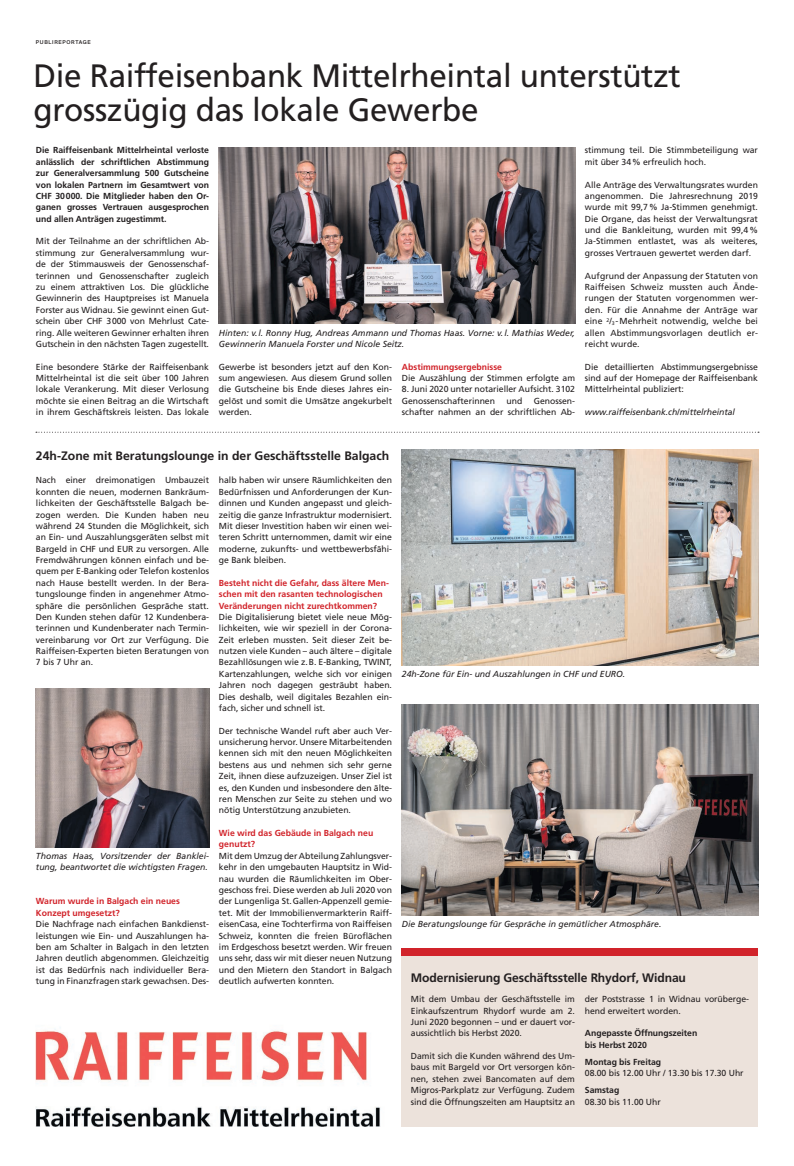
<style>
.page{position:relative;width:794px;height:1166px;background:#fff}
.page>*{position:absolute;margin:0;border:0;box-sizing:border-box;transform-origin:0 0}
.t1{font:32.38px/34.1px "Frutiger LT Std";letter-spacing:-.01em;color:#231f20}
.t2{font:700 12.25px "Frutiger LT Std";color:#231f20}
.t3{font:8.75px/11.4px "Frutiger LT Std";letter-spacing:-.005em;color:#231f20;text-align:justify}
.t4{font:italic 8.75px/11.4px "Frutiger LT Std";color:#231f20}
.t5{font:700 8.75px/11.4px "Frutiger LT Std";letter-spacing:-.005em;color:#231f20;text-align:justify}
.t6{font:700 8.75px/11.4px "Frutiger LT Std";color:#d1232a}
.t7{font:500 5.25px "Suisse Intl";letter-spacing:.13em;color:#231f20}
.s1{font-size:5.25px}
</style>
<div class="page">
<div style="left:402px;top:948px;width:356px;height:178px;background:#ece2db"></div>
<div style="left:402px;top:948px;width:356px;height:7px;background:#d1232a"></div>
<img style="left:219px;top:147px;width:356px;height:176px">
<img style="left:402px;top:705px;width:356px;height:211px">
<img style="left:402px;top:449px;width:356px;height:216px">
<img style="left:36px;top:1027px;width:345px;height:99px">
<svg style="left:36px;top:432px;width:723px;height:1px"></svg>
<img style="left:36px;top:688px;width:173px;height:159px">
<p class="t7" style="left:36px;top:39px;width:56px">PUBLIREPORTAGE</p>
<h1 class="t1" style="left:33px;top:59px;width:649px">Die Raiffeisenbank Mittelrheintal unterstützt grosszügig das lokale Gewerbe</h1>
<p class="t5" style="left:36px;top:145px;width:175px">Die Raiffeisenbank Mittelrheintal verloste anlässlich der schriftlichen Abstimmung zur Generalversammlung 500 Gutscheine von lokalen Partnern im Gesamtwert von CHF 30000. Die Mitglieder haben den Or&shy;ganen grosses Vertrauen ausgesprochen und allen Anträgen zugestimmt.</p>
<p class="t3" style="left:36px;top:236px;width:175px">Mit der Teilnahme an der schriftlichen Ab&shy;stimmung zur Generalversammlung wur&shy;de der Stimmausweis der Genossenschaf&shy;terinnen und Genossenschafter zugleich zu einem attraktiven Los. Die glückliche Gewinnerin des Hauptpreises ist Manuela Forster aus Widnau. Sie gewinnt einen Gut&shy;schein über CHF 3000 von Mehrlust Cate&shy;ring. Alle weiteren Gewinner erhalten ihren Gutschein in den nächsten Tagen zugestellt.</p>
<p class="t3" style="left:36px;top:361px;width:175px">Eine besondere Stärke der Raiffeisenbank Mittelrheintal ist die seit über 100 Jahren lokale Verankerung. Mit dieser Verlosung möchte sie einen Beitrag an die Wirtschaft in ihrem Geschäftskreis leisten. Das lokale</p>
<p class="t4" style="left:219px;top:327px;width:357px">Hinten: v.l. Ronny Hug, Andreas Ammann und Thomas Haas. Vorne: v.l. Mathias Weder,<br>Gewinnerin Manuela Forster und Nicole Seitz.</p>
<p class="t3" style="left:219px;top:361px;width:175px">Gewerbe ist besonders jetzt auf den Kon&shy;sum angewiesen. Aus diesem Grund sollen die Gutscheine bis Ende dieses Jahres ein&shy;gelöst und somit die Umsätze angekurbelt werden.</p>
<p class="t6" style="left:402px;top:361px;width:102px">Abstimmungsergebnisse</p>
<p class="t3" style="left:402px;top:372px;width:175px">Die Auszählung der Stimmen erfolgte am</p>
<p class="t3" style="left:402px;top:384px;width:175px">8. Juni 2020 unter notarieller Aufsicht. 3102<br>Genossenschafterinnen</p>
<p class="t3" style="left:506px;top:395px;width:17px">und</p>
<p class="t3" style="left:402px;top:395px;width:174px;text-align:right">Genossen-<br>schafter nahmen an der schriftlichen Ab-</p>
<p class="t3" style="left:585px;top:145px;width:175px">stimmung teil. Die Stimmbeteiligung war mit über 34% erfreulich hoch.</p>
<p class="t3" style="left:585px;top:179px;width:175px">Alle Anträge des Verwaltungsrates wurden angenommen. Die Jahresrechnung 2019 wurde mit 99,7% Ja-Stimmen genehmigt.<br>Die Organe, das heisst der Verwaltungsrat und die Bankleitung, wurden mit 99,4% Ja-Stimmen entlastet, was als weiteres, grosses Vertrauen gewertet werden darf.</p>
<p class="t3" style="left:585px;top:270px;width:175px">Aufgrund der Anpassung der Statuten von Raiffeisen Schweiz mussten auch Ände&shy;rungen der Statuten vorgenommen wer&shy;den. Für die Annahme der Anträge war eine <sup>2</sup>/<span class="s1">3</span> -Mehrheit notwendig, welche bei allen Abstimmungsvorlagen deutlich er&shy;reicht wurde.</p>
<p class="t3" style="left:585px;top:361px;width:175px">Die detaillierten Abstimmungsergebnisse sind auf der Homepage der Raiffeisenbank Mittelrheintal publiziert:</p>
<p class="t4" style="left:585px;top:406px;width:151px">www.raiffeisenbank.ch/mittelrheintal</p>
<h2 class="t2" style="left:36px;top:448px;width:355px">24h-Zone mit Beratungslounge in der Geschäftsstelle Balgach</h2>
<p class="t3" style="left:36px;top:475px;width:175px">Nach einer dreimonatigen Umbauzeit konnten die neuen, modernen Bankräum&shy;lichkeiten der Geschäftsstelle Balgach be&shy;zogen werden. Die Kunden haben neu während 24 Stunden die Möglichkeit, sich an Ein- und Auszahlungsgeräten selbst mit Bargeld in CHF und EUR zu versorgen. Alle Fremdwährungen können einfach und be&shy;quem per E-Banking oder Telefon kostenlos nach Hause bestellt werden. In der Bera&shy;tungslounge finden in angenehmer Atmo&shy;sphäre die persönlichen Gespräche statt.<br>Den Kunden stehen dafür 12 Kundenbera&shy;terinnen und Kundenberater nach Termin&shy;vereinbarung vor Ort zur Verfügung. Die Raiffeisen-Experten bieten Beratungen von 7 bis 7 Uhr an.</p>
<p class="t4" style="left:36px;top:850px;width:174px">Thomas Haas, Vorsitzender der Banklei&shy;tung, beantwortet die wichtigsten Fragen.</p>
<p class="t6" style="left:36px;top:896px;width:145px">Warum wurde in Balgach ein neues<br>Konzept umgesetzt?</p>
<p class="t3" style="left:36px;top:918px;width:175px">Die Nachfrage nach einfachen Bankdienst&shy;leistungen wie Ein- und Auszahlungen ha&shy;ben am Schalter in Balgach in den letzten Jahren deutlich abgenommen. Gleichzeitig ist das Bedürfnis nach individueller Bera&shy;tung in Finanzfragen stark gewachsen. Des-</p>
<p class="t3" style="left:219px;top:475px;width:175px">halb haben wir unsere Räumlichkeiten den Bedürfnissen und Anforderungen der Kun&shy;dinnen und Kunden angepasst und gleich&shy;zeitig die ganze Infrastruktur modernisiert.<br>Mit dieser Investition haben wir einen wei&shy;teren Schritt unternommen, damit wir eine moderne, zukunfts- und wettbewerbsfähi&shy;ge Bank bleiben.</p>
<p class="t6" style="left:219px;top:577px;width:171px">Besteht nicht die Gefahr, dass ältere Men&shy;schen mit den rasanten technologischen<br>Veränderungen nicht zurechtkommen?</p>
<p class="t3" style="left:219px;top:611px;width:175px">Die Digitalisierung bietet viele neue Mög&shy;lichkeiten, wie wir speziell in der Corona-Zeit erleben mussten. Seit dieser Zeit be&shy;nutzen viele Kunden – auch ältere – digitale Bezahllösungen wie z.B. E-Banking, TWINT, Kartenzahlungen, welche sich vor einigen Jahren noch dagegen gesträubt haben.<br>Dies deshalb, weil digitales Bezahlen ein&shy;fach, sicher und schnell ist.</p>
<p class="t3" style="left:219px;top:725px;width:175px">Der technische Wandel ruft aber auch Ver&shy;unsicherung hervor. Unsere Mitarbeitenden kennen sich mit den neuen Möglichkeiten bestens aus und nehmen sich sehr gerne Zeit, ihnen diese aufzuzeigen. Unser Ziel ist es, den Kunden und insbesondere den älte&shy;ren Menschen zur Seite zu stehen und wo nötig Unterstützung anzubieten.</p>
<p class="t6" style="left:219px;top:827px;width:156px">Wie wird das Gebäude in Balgach neu genutzt?</p>
<p class="t3" style="left:219px;top:850px;width:175px">Mit dem Umzug der Abteilung Zahlungsver&shy;kehr in den umgebauten Hauptsitz in Wid&shy;nau wurden die Räumlichkeiten im Ober&shy;geschoss frei. Diese werden ab Juli 2020 von der Lungenliga St.Gallen-Appenzell gemie&shy;tet. Mit der Immobilienvermarkterin Raiff&shy;eisenCasa, eine Tochterfirma von Raiffeisen Schweiz, konnten die freien Büroflächen im Erdgeschoss besetzt werden. Wir freuen uns sehr, dass wir mit dieser neuen Nutzung und den Mietern den Standort in Balgach deutlich aufwerten konnten.</p>
<p class="t4" style="left:402px;top:668px;width:225px">24h-Zone für Ein- und Auszahlungen in CHF und EURO.</p>
<p class="t4" style="left:402px;top:918px;width:261px">Die Beratungslounge für Gespräche in gemütlicher Atmosphäre.</p>
<h2 class="t2" style="left:411px;top:970px;width:277px">Modernisierung Geschäftsstelle Rhydorf, Widnau</h2>
<p class="t3" style="left:585px;top:993px;width:166px">der Poststrasse 1 in Widnau vorüberge&shy;hend erweitert worden.</p>
<p class="t5" style="left:585px;top:1027px;width:114px">Angepasste Öffnungszeiten bis Herbst 2020</p>
<p class="t5" style="left:585px;top:1056px;width:78px">Montag bis Freitag</p>
<p class="t3" style="left:585px;top:1067px;width:160px">08.00 bis 12.00 Uhr / 13.30 bis 17.30 Uhr</p>
<p class="t5" style="left:585px;top:1084px;width:36px">Samstag</p>
<p class="t3" style="left:585px;top:1096px;width:77px">08.30 bis 11.00 Uhr</p>
<p class="t3" style="left:411px;top:993px;width:166px">Mit dem Umbau der Geschäftsstelle im Einkaufszentrum Rhydorf wurde am 2.<br>Juni 2020 begonnen – und er dauert vor&shy;aussichtlich bis Herbst 2020.</p>
<p class="t3" style="left:411px;top:1050px;width:166px">Damit sich die Kunden während des Um&shy;baus mit Bargeld vor Ort versorgen kön&shy;nen, stehen zwei Bancomaten auf dem Migros-Parkplatz zur Verfügung. Zudem sind die Öffnungszeiten am Hauptsitz an</p>
</div>
